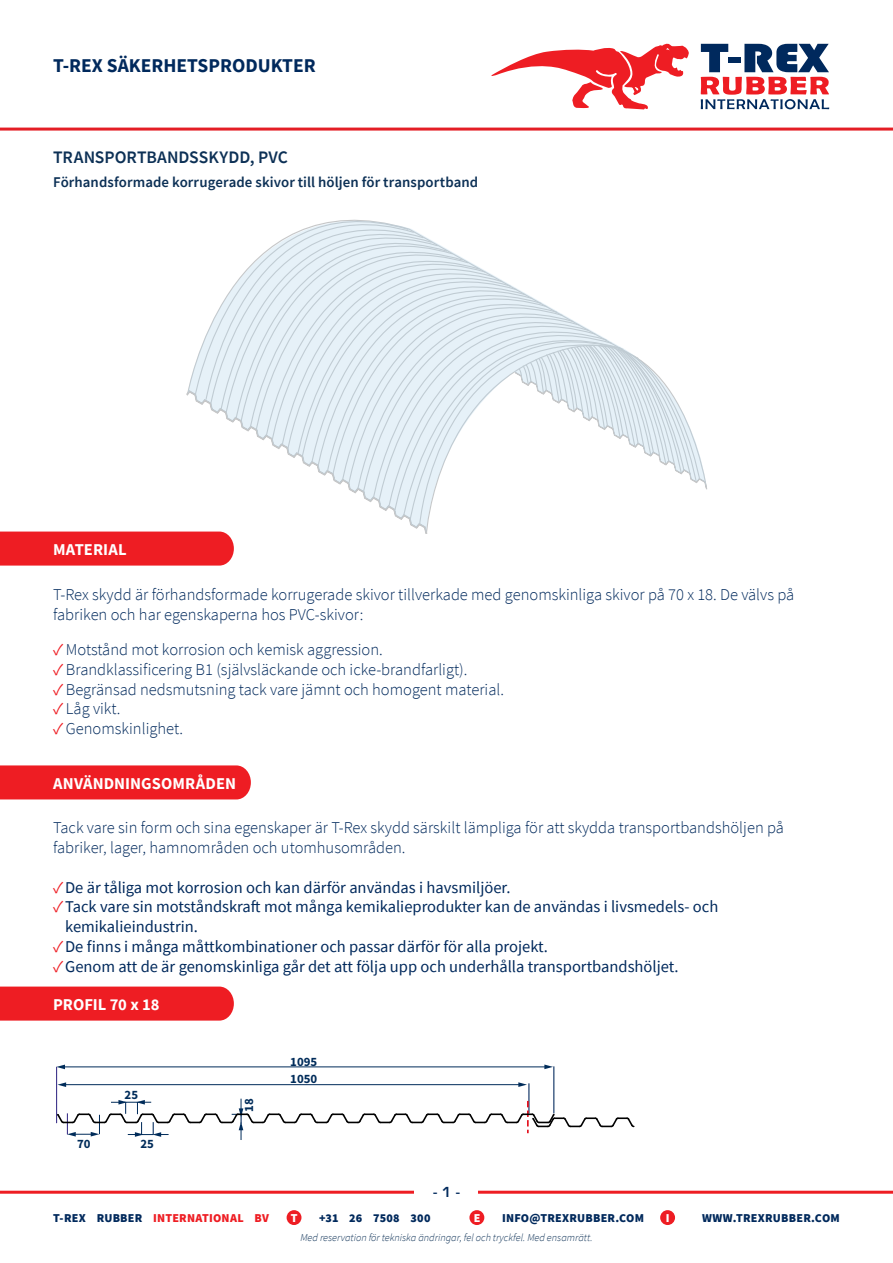
<style>
.page{position:relative;width:893px;height:1263px;background:#fff}
.page>*{position:absolute;margin:0;border:0;box-sizing:border-box;transform-origin:0 0}
.t1{font:700 19.5px "Source Sans Pro";color:#00295c}
.t2{font:600 17.55px "Source Sans Pro";color:#0c3055}
.t3{font:300 16.5px/19.8px "Source Sans Pro";color:#00295c}
.t4{font:16.5px/19.8px "Source Sans Pro";color:#00295c}
.Titels{font:700 16.5px "Source Sans Pro";color:#fff}
.t5{font:600 14.85px "Source Sans Pro";letter-spacing:.005em;color:#0c3055}
.t6{font:600 13.5px "Eurostile LT Std";color:#00295c}
.t7{font:700 12.75px "Source Sans Pro";color:#002c5a}
.t8{font:900 12px "Source Sans Pro";letter-spacing:.02em;color:#00295c}
.t9{font:900 12px "Source Sans Pro";letter-spacing:.02em;color:#ee1d23}
.t10{font:900 12px "Source Sans Pro";color:#fff}
.t11{font:italic 300 10.5px "Source Sans Pro";color:#0c3055}
.s1{font-weight:400;color:#ee1d23}
.s2{color:#ee1d23}
.s3{color:#00295c}
</style>
<div class="page">
<div style="left:287px;top:1210px;width:14px;height:15px;background:#ee1d23;border-radius:50%"></div>
<div style="left:469px;top:1210px;width:15px;height:15px;background:#ee1d23;border-radius:50%"></div>
<div style="left:660px;top:1210px;width:15px;height:15px;background:#ee1d23;border-radius:50%"></div>
<hr style="left:0;top:1191px;width:893px;height:3px;background:#ee1d23">
<div style="left:415px;top:1183px;width:63px;height:18px;background:#fff"></div>
<svg style="left:491px;top:43px;width:198px;height:66px"></svg>
<svg style="left:701px;top:44px;width:128px;height:65px"></svg>
<hr style="left:0;top:128px;width:893px;height:3px;background:#e41e25">
<hr style="left:529px;top:1083px;width:1px;height:30px;background:#002c5a">
<hr style="left:65px;top:1084px;width:455px;height:1px;background:#002c5a">
<svg style="left:518px;top:1082px;width:9px;height:5px"></svg>
<svg style="left:57px;top:1082px;width:9px;height:5px"></svg>
<hr style="left:553px;top:1066px;width:1px;height:47px;background:#002c5a">
<hr style="left:63px;top:1066px;width:483px;height:1px;background:#002c5a">
<svg style="left:544px;top:1064px;width:9px;height:5px"></svg>
<svg style="left:56px;top:1064px;width:9px;height:5px"></svg>
<hr style="left:56px;top:1067px;width:1px;height:56px;background:#312783">
<svg style="left:56px;top:1099px;width:579px;height:41px"></svg>
<svg style="left:214px;top:221px;width:353px;height:96px"></svg>
<svg style="left:0;top:317px;width:707px;height:249px"></svg>
<div style="left:0;top:765px;width:251px;height:34px;background:#ee1d23"></div>
<div style="left:0;top:986px;width:234px;height:34px;background:#ee1d23"></div>
<p class="t1" style="left:53px;top:52px;width:264px">T-REX SÄKERHETSPRODUKTER</p>
<p class="t2" style="left:53px;top:146px;width:236px">TRANSPORTBANDSSKYDD, PVC</p>
<p class="t5" style="left:53px;top:172px;width:427px">Förhandsformade korrugerade skivor till höljen för transportband</p>
<p class="Titels" style="left:53px;top:538px;width:75px">MATERIAL</p>
<p class="t3" style="left:53px;top:585px;width:742px">T-Rex skydd är förhandsformade korrugerade skivor tillverkade med genomskinliga skivor på 70 x 18. De välvs på fabriken och har egenskaperna hos PVC-skivor:</p>
<p class="t3" style="left:53px;top:639px;width:331px"><span class="s1">✓</span> Motstånd mot korrosion och kemisk aggression.</p>
<p class="t3" style="left:53px;top:659px;width:416px"><span class="s1">✓</span> Brandklassificering B1 (självsläckande och icke-brandfarligt).</p>
<p class="t3" style="left:53px;top:679px;width:452px"><span class="s1">✓</span> Begränsad nedsmutsning tack vare jämnt och homogent material.</p>
<p class="t3" style="left:53px;top:699px;width:69px"><span class="s1">✓</span> Låg vikt.</p>
<p class="t3" style="left:53px;top:719px;width:131px"><span class="s1">✓</span> Genomskinlighet.</p>
<p class="Titels" style="left:53px;top:772px;width:185px">ANVÄNDNINGSOMRÅDEN</p>
<p class="t3" style="left:53px;top:818px;width:732px">Tack vare sin form och sina egenskaper är T-Rex skydd särskilt lämpliga för att skydda transportbandshöljen på fabriker, lager, hamnområden och utomhusområden.</p>
<p class="t4" style="left:53px;top:877px;width:459px"><span class="s2">✓</span>De är tåliga mot korrosion och kan därför användas i havsmiljöer.</p>
<p class="t4" style="left:65px;top:897px;width:655px;text-indent:-12px"><span class="s2">✓</span>Tack vare sin motståndskraft mot många kemikalieprodukter kan de användas i livsmedels- och kemikalieindustrin.</p>
<p class="t4" style="left:53px;top:936px;width:496px"><span class="s2">✓</span>De finns i många måttkombinationer och passar därför för alla projekt.</p>
<p class="t4" style="left:53px;top:956px;width:627px"><span class="s2">✓</span>Genom att de är genomskinliga går det att följa upp och underhålla transportbandshöljet.</p>
<p class="Titels" style="left:53px;top:993px;width:108px">PROFIL 70 x 18</p>
<p class="t7" style="left:77px;top:1135px;width:15px">70</p>
<p class="t7" style="left:125px;top:1086px;width:15px">25</p>
<p class="t7" style="left:140px;top:1135px;width:15px">25</p>
<p class="t7" style="left:240px;top:1112px;width:15px;rotate:-90deg">81</p>
<p class="t7" style="left:290px;top:1053px;width:29px">1095</p>
<p class="t7" style="left:290px;top:1070px;width:29px">1050</p>
<p class="t6" style="left:433px;top:1184px;width:28px">- 1 -</p>
<p class="t9" style="left:53px;top:1210px;width:217px"><span class="s3">T-REX RUBBER</span> INTERNATIONAL BV</p>
<p class="t10" style="left:291px;top:1210px;width:8px">T</p>
<p class="t8" style="left:319px;top:1210px;width:113px">+31 26 7508 300</p>
<p class="t10" style="left:474px;top:1210px;width:8px">E</p>
<p class="t8" style="left:502px;top:1210px;width:143px">INFO@TREXRUBBER.COM</p>
<p class="t10" style="left:666px;top:1210px;width:5px">I</p>
<p class="t8" style="left:702px;top:1210px;width:139px">WWW.TREXRUBBER.COM</p>
<p class="t11" style="left:300px;top:1231px;width:294px">Med reservation för tekniska ändringar, fel och tryckfel. Med ensamrätt.</p>
</div>
